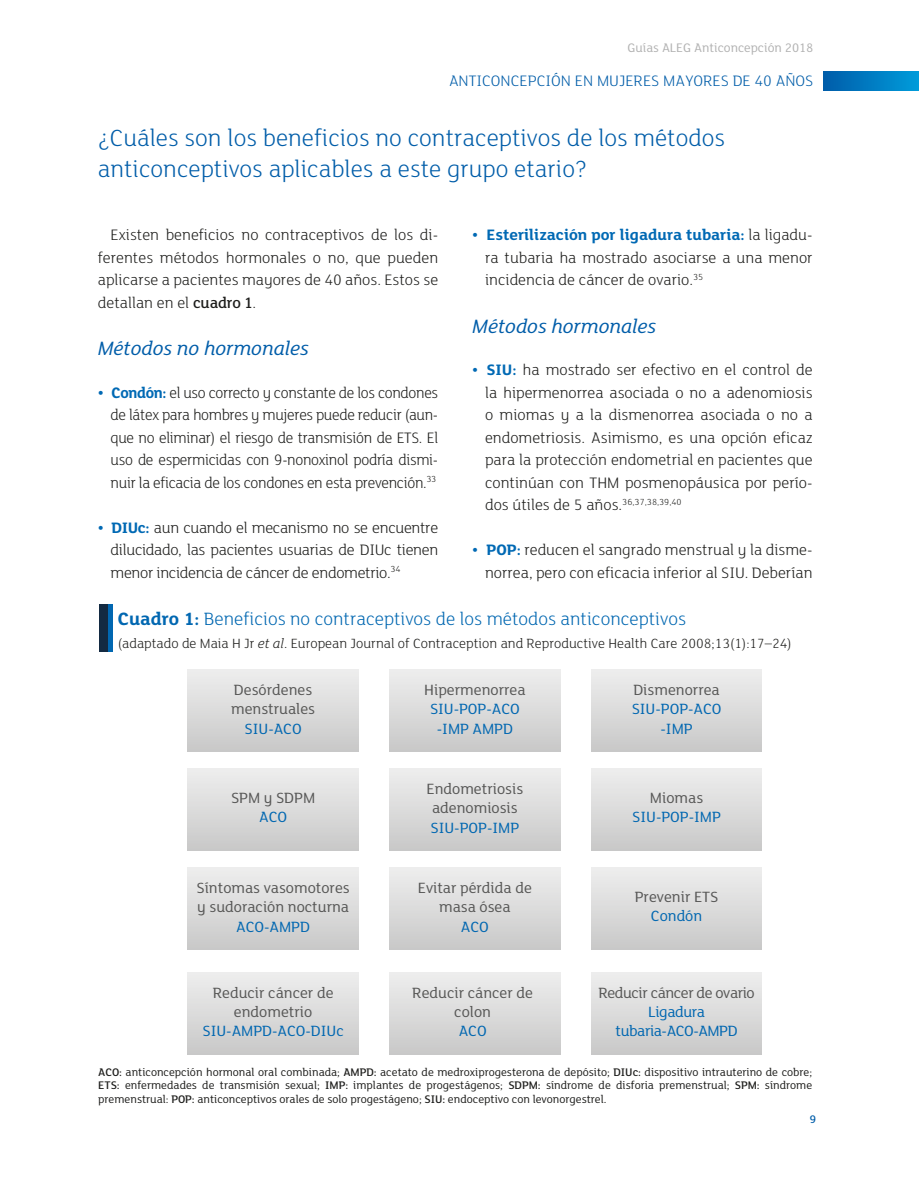
<style>
.page{position:relative;width:919px;height:1188px;background:#fff}
.page>*{position:absolute;margin:0;border:0;box-sizing:border-box;transform-origin:0 0}
.t1{font:300 25.5px/30.6px "FS Lola";color:#005da9}
.t2{font:italic 21px "FS Lola";color:#005da9}
.t3{font:300 19.35px "FS Lola";color:#0167b1}
.t4{font:300 16.5px/22.5px "FS Lola";color:#1d1d1b;text-align:justify}
.t5{font:300 16.5px/22.5px "FS Lola";color:#1d1d1b;text-align:justify;scale:.96 1}
.t6{font:300 16.5px "FS Lola";color:#005da9}
.t7{font:16.2px/19.4px "FS Lola";color:#575756;text-align:center}
.t8{font:16.2px/19.4px "FS Lola";color:#0167b1;text-align:center}
.t9{font:16.2px/19.4px "FS Lola";letter-spacing:-.025em;color:#0167b1;text-align:center}
.t10{font:16.2px "FS Lola";letter-spacing:-.025em;color:#575756}
.t11{font:300 14.55px "FS Lola";color:#1d1d1b}
.t12{font:13.5px "FS Lola";color:#b2b2b2}
.t13{font:12px/13.5px "FS Lola";color:#1d1d1b;text-align:justify}
.t14{font:500 12px "FS Lola";color:#005da9}
.s1{font-weight:500}
.s2{font-weight:700;color:#0069b4}
.s3{font-weight:700}
.s4{font-style:italic}
</style>
<div class="page">
<div style="left:823px;top:71px;width:95px;height:20px;background:linear-gradient(to right,#005ca9,#009bda)"></div>
<div style="left:188px;top:769px;width:170px;height:82px;background:linear-gradient(to bottom,#eee,#c9c9c8)"></div>
<div style="left:188px;top:670px;width:170px;height:81px;background:linear-gradient(to bottom,#eee,#c9c9c9)"></div>
<div style="left:389px;top:670px;width:171px;height:81px;background:linear-gradient(to bottom,#eee,#c9c9c9)"></div>
<div style="left:591px;top:670px;width:170px;height:81px;background:linear-gradient(to bottom,#eee,#c9c9c9)"></div>
<div style="left:591px;top:769px;width:170px;height:82px;background:linear-gradient(to bottom,#eee,#c9c9c8)"></div>
<div style="left:591px;top:868px;width:170px;height:82px;background:linear-gradient(to bottom,#eee,#c9c9c9)"></div>
<div style="left:389px;top:769px;width:171px;height:82px;background:linear-gradient(to bottom,#eee,#c9c9c8)"></div>
<div style="left:389px;top:868px;width:171px;height:82px;background:linear-gradient(to bottom,#eee,#c9c9c9)"></div>
<div style="left:99px;top:604px;width:9px;height:48px;background:#132a42"></div>
<hr style="left:108px;top:604px;width:4px;height:48px;background:#0167b1">
<div style="left:188px;top:972px;width:170px;height:82px;background:linear-gradient(to bottom,#eee,#c9c9c9)"></div>
<div style="left:389px;top:972px;width:171px;height:82px;background:linear-gradient(to bottom,#eee,#c9c9c9)"></div>
<div style="left:591px;top:972px;width:170px;height:82px;background:linear-gradient(to bottom,#eee,#c9c9c9)"></div>
<div style="left:188px;top:868px;width:170px;height:82px;background:linear-gradient(to bottom,#eee,#c9c9c9)"></div>
<p class="t12" style="left:627px;top:41px;width:187px">Guías ALEG Anticoncepción 2018</p>
<p class="t6" style="left:449px;top:72px;width:366px">ANTICONCEPCIÓN EN MUJERES MAYORES DE 40 AÑOS</p>
<h1 class="t1" style="left:98px;top:123px;width:628px">¿Cuáles son los beneficios no contraceptivos de los métodos anticonceptivos aplicables a este grupo etario?</h1>
<p class="t4" style="left:98px;top:224px;width:342px;text-indent:13px">Existen beneficios no contraceptivos de los di&shy;ferentes métodos hormonales o no, que pueden aplicarse a pacientes mayores de 40 años. Estos se detallan en el <span class="s1">cuadro 1</span>.</p>
<p class="t2" style="left:98px;top:338px;width:212px">Métodos no hormonales</p>
<p class="t5" style="left:111px;top:381px;width:343px;text-indent:-13px"><span class="s2">• Condón:</span> el uso correcto y constante de los condones de látex para hombres y mujeres puede reducir (aun&shy;que no eliminar) el riesgo de transmisión de ETS. El uso de espermicidas con 9-nonoxinol podría dismi&shy;nuir la eficacia de los condones en esta prevención.<sup>33</sup></p>
<p class="t4" style="left:111px;top:516px;width:329px;text-indent:-13px"><span class="s2">• DIUc:</span> aun cuando el mecanismo no se encuentre dilucidado, las pacientes usuarias de DIUc tienen menor incidencia de cáncer de endometrio.<sup>34</sup></p>
<p class="t4" style="left:485px;top:224px;width:329px;text-indent:-13px"><span class="s2">• Esterilización por ligadura tubaria:</span> la ligadu&shy;ra tubaria ha mostrado asociarse a una menor incidencia de cáncer de ovario.<sup>35</sup></p>
<p class="t2" style="left:472px;top:315px;width:185px">Métodos hormonales</p>
<p class="t4" style="left:485px;top:359px;width:329px;text-indent:-13px"><span class="s2">• SIU:</span> ha mostrado ser efectivo en el control de la hipermenorrea asociada o no a adenomiosis o miomas y a la dismenorrea asociada o no a endometriosis. Asimismo, es una opción eficaz para la protección endometrial en pacientes que continúan con THM posmenopáusica por perío&shy;dos útiles de 5 años.<sup>36,37,38,39,40</sup></p>
<p class="t4" style="left:472px;top:539px;width:342px;text-align:right"><span class="s2">• POP:</span> reducen el sangrado menstrual y la disme&shy;norrea, pero con eficacia inferior al SIU. Deberían</p>
<p class="t3" style="left:118px;top:609px;width:569px"><span class="s3">Cuadro 1:</span> Beneficios no contraceptivos de los métodos anticonceptivos</p>
<p class="t11" style="left:118px;top:636px;width:675px">(adaptado de Maia H Jr <span class="s4">et al</span>. European Journal of Contraception and Reproductive Health Care 2008;13(1):17–24)</p>
<p class="t7" style="left:231px;top:680px;width:86px;text-align:left">Desórdenes menstruales</p>
<p class="t8" style="left:244px;top:719px;width:59px">SIU-ACO</p>
<p class="t7" style="left:424px;top:680px;width:103px">Hipermenorrea</p>
<p class="t8" style="left:430px;top:700px;width:91px">SIU-POP-ACO -IMP AMPD</p>
<p class="t7" style="left:633px;top:680px;width:88px">Dismenorrea</p>
<p class="t8" style="left:631px;top:700px;width:91px">SIU-POP-ACO -IMP</p>
<p class="t7" style="left:231px;top:788px;width:86px">SPM y SDPM</p>
<p class="t8" style="left:259px;top:808px;width:29px">ACO</p>
<p class="t7" style="left:196px;top:879px;width:155px;text-align:left">Síntomas vasomotores y sudoración nocturna</p>
<p class="t8" style="left:236px;top:917px;width:75px">ACO-AMPD</p>
<p class="t7" style="left:213px;top:983px;width:122px">Reducir cáncer de endometrio</p>
<p class="t8" style="left:202px;top:1022px;width:143px">SIU-AMPD-ACO-DIUc</p>
<p class="t7" style="left:426px;top:779px;width:98px">Endometriosis adenomiosis</p>
<p class="t8" style="left:430px;top:818px;width:90px">SIU-POP-IMP</p>
<p class="t7" style="left:418px;top:879px;width:116px">Evitar pérdida de masa ósea</p>
<p class="t8" style="left:461px;top:917px;width:29px">ACO</p>
<p class="t7" style="left:412px;top:983px;width:122px">Reducir cáncer de colon</p>
<p class="t8" style="left:458px;top:1022px;width:29px">ACO</p>
<p class="t7" style="left:650px;top:788px;width:55px">Miomas</p>
<p class="t8" style="left:632px;top:808px;width:90px">SIU-POP-IMP</p>
<p class="t7" style="left:634px;top:887px;width:85px">Prevenir ETS</p>
<p class="t8" style="left:651px;top:907px;width:53px">Condón</p>
<p class="t10" style="left:598px;top:984px;width:158px">Reducir cáncer de ovario</p>
<p class="t9" style="left:615px;top:1002px;width:123px">Ligadura tubaria-ACO-AMPD</p>
<p class="t13" style="left:98px;top:1065px;width:715px"><span class="s1">ACO:</span> anticoncepción hormonal oral combinada; <span class="s1">AMPD:</span> acetato de medroxiprogesterona de depósito; <span class="s1">DIUc:</span> dispositivo intrauterino de cobre; <span class="s1">ETS:</span> enfermedades de transmisión sexual; <span class="s1">IMP:</span> implantes de progestágenos; <span class="s1">SDPM:</span> síndrome de disforia premenstrual; <span class="s1">SPM:</span> síndrome premenstrual: <span class="s1">POP:</span> anticonceptivos orales de solo progestágeno; <span class="s1">SIU:</span> endoceptivo con levonorgestrel.</p>
<p class="t14" style="left:809px;top:1113px;width:8px">9</p>
</div>
